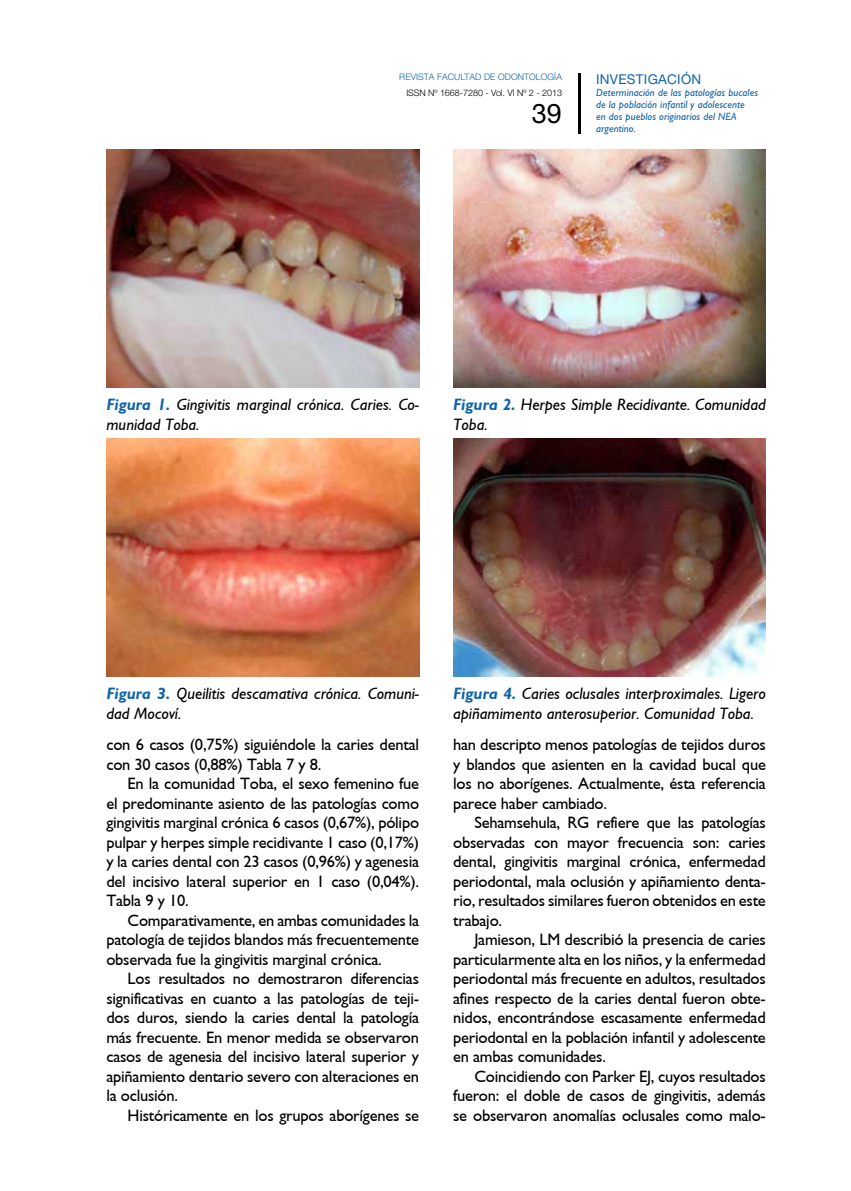
<style>
.page{position:relative;width:851px;height:1191px;background:#fff}
.page>*{position:absolute;margin:0;border:0;box-sizing:border-box;transform-origin:0 0}
.t1{font:100 60px "Helvetica Neue";color:#000}
.t2{font:27px "Helvetica Neue";color:#000}
.t3{font:16.5px/19.5px "Gill Sans";letter-spacing:-.015em;color:#000;text-align:justify}
.t4{font:italic 16.5px/19.5px "Gill Sans";color:#000}
.t5{font:13.5px "Helvetica Neue";letter-spacing:.02em;color:#1063ab}
.t6{font:italic 10.5px/12px "Gill Sans";letter-spacing:.01em;color:#1063ab}
.t7{font:300 10.5px "Helvetica Neue";letter-spacing:.02em;color:#1063ab}
.t8{font:300 9px "Helvetica Neue";letter-spacing:-.005em;color:#000}
.t9{font:300 9px "Helvetica Neue";letter-spacing:.005em;color:#1063ab}
.s1{font-weight:700;color:#1063ab}
</style>
<div class="page">
<img style="left:453px;top:439px;width:312px;height:238px">
<img style="left:106px;top:439px;width:313px;height:238px">
<img style="left:106px;top:150px;width:313px;height:238px">
<img style="left:453px;top:150px;width:312px;height:238px">
<p class="t9" style="left:399px;top:72px;width:164px">REVISTA FACULTAD DE ODONTOLOGÍA</p>
<h2 class="t2" style="left:532px;top:98px;width:32px">39</h2>
<p class="t8" style="left:406px;top:87px;width:157px">ISSN Nº 1668-7280 - Vol. VI Nº 2 - 2013</p>
<p class="t8" style="left:529px;top:87px;width:7px">1</p>
<h1 class="t1" style="left:572px;top:65px;width:15px">|</h1>
<p class="t5" style="left:596px;top:71px;width:107px">INVESTIGACIÓN</p>
<p class="t7" style="left:596px;top:72px;width:80px">INVESTIGACIÓN</p>
<p class="t6" style="left:596px;top:85px;width:168px">Ansiedad al tratamiento estomatológico y factores socio-demográficos:<br>Estudio con adultos.</p>
<p class="t6" style="left:596px;top:86px;width:163px">Determinación de las patologías bucales de la población infantil y adolescente<br>en dos pueblos originarios del NEA argentino.</p>
<p class="t4" style="left:106px;top:395px;width:314px"><span class="s1">Figura 1.</span> Gingivitis marginal crónica. Caries. Co&shy;munidad Toba.</p>
<p class="t4" style="left:453px;top:395px;width:314px"><span class="s1">Figura 2.</span> Herpes Simple Recidivante. Comunidad<br>Toba.</p>
<p class="t4" style="left:106px;top:684px;width:314px"><span class="s1">Figura 3.</span> Queilitis descamativa crónica. Comuni&shy;dad Mocoví.</p>
<p class="t4" style="left:453px;top:684px;width:314px"><span class="s1">Figura 4.</span> Caries oclusales interproximales. Ligero apiñamimento anterosuperior. Comunidad Toba.</p>
<p class="t3" style="left:106px;top:735px;width:314px">con 6 casos (0,75%) siguiéndole la caries dental con 30 casos (0,88%) Tabla 7 y 8.</p>
<p class="t3" style="left:106px;top:774px;width:314px;text-indent:21px">En la comunidad Toba, el sexo femenino fue el predominante asiento de las patologías como gingivitis marginal crónica 6 casos (0,67%), pólipo pulpar y herpes simple recidivante 1 caso (0,17%) y la caries dental con 23 casos (0,96%) y agenesia del incisivo lateral superior en 1 caso (0,04%).<br>Tabla 9 y 10.</p>
<p class="t3" style="left:106px;top:910px;width:314px;text-indent:21px">Comparativamente, en ambas comunidades la patología de tejidos blandos más frecuentemente observada fue la gingivitis marginal crónica.</p>
<p class="t3" style="left:106px;top:969px;width:314px;text-indent:21px">Los resultados no demostraron diferencias significativas en cuanto a las patologías de teji&shy;dos duros, siendo la caries dental la patología más frecuente. En menor medida se observaron casos de agenesia del incisivo lateral superior y apiñamiento dentario severo con alteraciones en la oclusión.</p>
<p class="t3" style="left:128px;top:1105px;width:293px">Históricamente en los grupos aborígenes se</p>
<p class="t3" style="left:453px;top:735px;width:314px">han descripto menos patologías de tejidos duros y blandos que asienten en la cavidad bucal que los no aborígenes. Actualmente, ésta referencia parece haber cambiado.</p>
<p class="t3" style="left:453px;top:813px;width:314px;text-indent:21px">Sehamsehula, RG refiere que las patologías observadas con mayor frecuencia son: caries dental, gingivitis marginal crónica, enfermedad periodontal, mala oclusión y apiñamiento denta&shy;rio, resultados similares fueron obtenidos en este trabajo.</p>
<p class="t3" style="left:453px;top:930px;width:314px;text-indent:21px">Jamieson, LM describió la presencia de caries particularmente alta en los niños, y la enfermedad periodontal más frecuente en adultos, resultados afines respecto de la caries dental fueron obte&shy;nidos, encontrándose escasamente enfermedad periodontal en la población infantil y adolescente en ambas comunidades.</p>
<p class="t3" style="left:453px;top:1066px;width:314px;text-indent:21px">Coincidiendo con Parker EJ, cuyos resultados fueron: el doble de casos de gingivitis, además se observaron anomalías oclusales como malo-</p>
</div>
